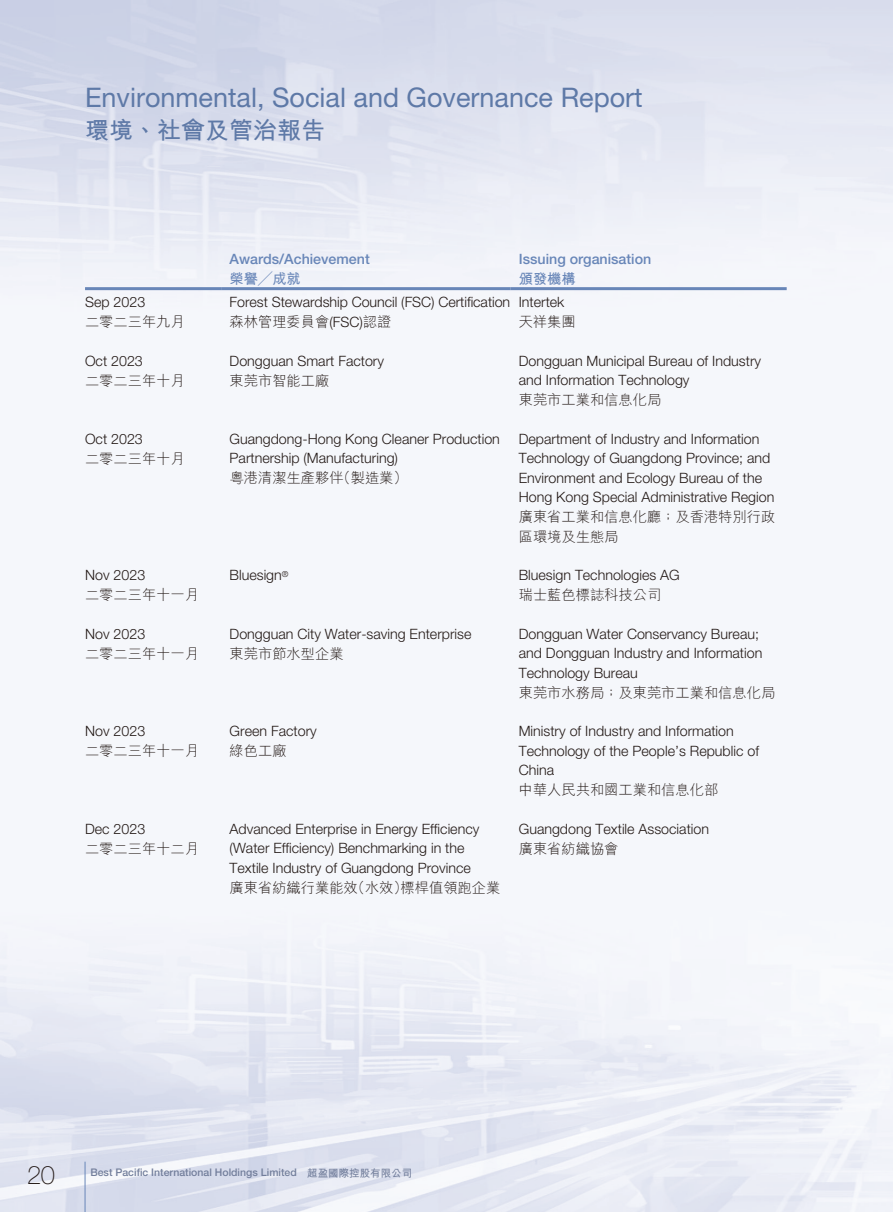
<style>
.page{position:relative;width:893px;height:1212px;background:#fff}
.page>*{position:absolute;margin:0;border:0;box-sizing:border-box;transform-origin:0 0}
.t1{font:27px "Helvetica Neue LT Std";color:#5e79a7}
.t2{font:100 25.5px "Helvetica Neue LT Std";color:#231916}
.t3{font:24px "M Hei HK Bold E Ten B5 H";color:#5e79a7}
.t4{font:300 14.25px/19.5px "Helvetica Neue LT Std";color:#231916}
.t5{font:14.25px/19.5px "M Hei HK Light E Ten B5 H";color:#231916}
.t6{font:500 14.25px "Helvetica Neue LT Std";color:#6886b8}
.t7{font:14.25px "M Hei HK Bold E Ten B5 H";color:#6886b8}
.t8{font:500 10.5px "Helvetica Neue LT Std";color:#727e9b}
.s1{font-family:"Helvetica Neue LT Std";font-weight:300}
.s2{font-family:"M Hei HK Bold E Ten B5 H";font-weight:400}
</style>
<div class="page">
<hr style="left:85px;top:1161px;width:1px;height:51px;background:#6886b8">
<hr style="left:85px;top:287px;width:136px;height:3px;background:#6886b8">
<hr style="left:221px;top:287px;width:289px;height:3px;background:#6886b8">
<hr style="left:510px;top:287px;width:277px;height:3px;background:#6886b8">
<h1 class="t1" style="left:85px;top:88px;width:559px">Environmental, Social and Governance Report</h1>
<h3 class="t3" style="left:85px;top:120px;width:241px">環境、社會及管治報告</h3>
<p class="t6" style="left:230px;top:254px;width:142px">Awards/Achievement</p>
<p class="t6" style="left:519px;top:254px;width:134px">Issuing organisation</p>
<p class="t7" style="left:230px;top:273px;width:73px">榮譽╱成就</p>
<p class="t7" style="left:519px;top:273px;width:58px">頒發機構</p>
<p class="t4" style="left:85px;top:294px;width:62px">Sep 2023</p>
<p class="t5" style="left:85px;top:314px;width:101px">二零二三年九月</p>
<p class="t4" style="left:230px;top:294px;width:282px">Forest Stewardship Council (FSC) Certification</p>
<p class="t5" style="left:230px;top:314px;width:163px">森林管理委員會<span class="s1">(FSC)</span>認證</p>
<p class="t4" style="left:519px;top:294px;width:47px">Intertek</p>
<p class="t5" style="left:519px;top:314px;width:58px">天祥集團</p>
<p class="t4" style="left:85px;top:353px;width:59px">Oct 2023</p>
<p class="t5" style="left:85px;top:373px;width:101px">二零二三年十月</p>
<p class="t4" style="left:230px;top:353px;width:156px">Dongguan Smart Factory</p>
<p class="t5" style="left:230px;top:373px;width:101px">東莞市智能工廠</p>
<p class="t4" style="left:519px;top:353px;width:244px">Dongguan Municipal Bureau of Industry and Information Technology</p>
<p class="t5" style="left:519px;top:392px;width:144px">東莞市工業和信息化局</p>
<p class="t4" style="left:85px;top:431px;width:59px">Oct 2023</p>
<p class="t5" style="left:85px;top:451px;width:101px">二零二三年十月</p>
<p class="t4" style="left:230px;top:431px;width:272px">Guangdong-Hong Kong Cleaner Production<br>Partnership (Manufacturing)</p>
<p class="t5" style="left:230px;top:470px;width:180px">粵港清潔生產夥伴（製造業）</p>
<p class="t4" style="left:519px;top:431px;width:257px">Department of Industry and Information Technology of Guangdong Province; and Environment and Ecology Bureau of the Hong Kong Special Administrative Region</p>
<p class="t5" style="left:519px;top:509px;width:258px">廣東省工業和信息化廳；及香港特別行政區環境及生態局</p>
<p class="t4" style="left:85px;top:567px;width:62px">Nov 2023</p>
<p class="t5" style="left:85px;top:587px;width:115px">二零二三年十一月</p>
<p class="t4" style="left:230px;top:567px;width:60px">Bluesign<sup>®</sup></p>
<p class="t4" style="left:519px;top:567px;width:163px">Bluesign Technologies AG</p>
<p class="t5" style="left:519px;top:587px;width:144px">瑞士藍色標誌科技公司</p>
<p class="t4" style="left:85px;top:626px;width:62px">Nov 2023</p>
<p class="t5" style="left:85px;top:646px;width:115px">二零二三年十一月</p>
<p class="t4" style="left:230px;top:626px;width:243px">Dongguan City Water-saving Enterprise</p>
<p class="t5" style="left:230px;top:646px;width:115px">東莞市節水型企業</p>
<p class="t4" style="left:519px;top:626px;width:245px">Dongguan Water Conservancy Bureau; and Dongguan Industry and Information<br>Technology Bureau</p>
<p class="t5" style="left:519px;top:685px;width:258px">東莞市水務局；及東莞市工業和信息化局</p>
<p class="t4" style="left:85px;top:723px;width:62px">Nov 2023</p>
<p class="t5" style="left:85px;top:743px;width:115px">二零二三年十一月</p>
<p class="t4" style="left:230px;top:723px;width:89px">Green Factory</p>
<p class="t5" style="left:230px;top:743px;width:58px">綠色工廠</p>
<p class="t4" style="left:519px;top:723px;width:242px">Ministry of Industry and Information<br>Technology of the People’s Republic of<br>China</p>
<p class="t5" style="left:519px;top:782px;width:201px">中華人民共和國工業和信息化部</p>
<p class="t4" style="left:85px;top:821px;width:62px">Dec 2023</p>
<p class="t5" style="left:85px;top:841px;width:115px">二零二三年十二月</p>
<p class="t4" style="left:230px;top:821px;width:251px">Advanced Enterprise in Energy Efficiency (Water Efficiency) Benchmarking in the<br>Textile Industry of Guangdong Province</p>
<p class="t5" style="left:230px;top:880px;width:272px">廣東省紡織行業能效（水效）標桿值領跑企業</p>
<p class="t4" style="left:519px;top:821px;width:192px">Guangdong Textile Association</p>
<p class="t5" style="left:519px;top:841px;width:101px">廣東省紡織協會</p>
<h2 class="t2" style="left:27px;top:1165px;width:29px">20</h2>
<p class="t8" style="left:90px;top:1169px;width:323px">Best Pacific International Holdings Limited <span class="s2">超盈國際控股有限公司</span></p>
</div>
